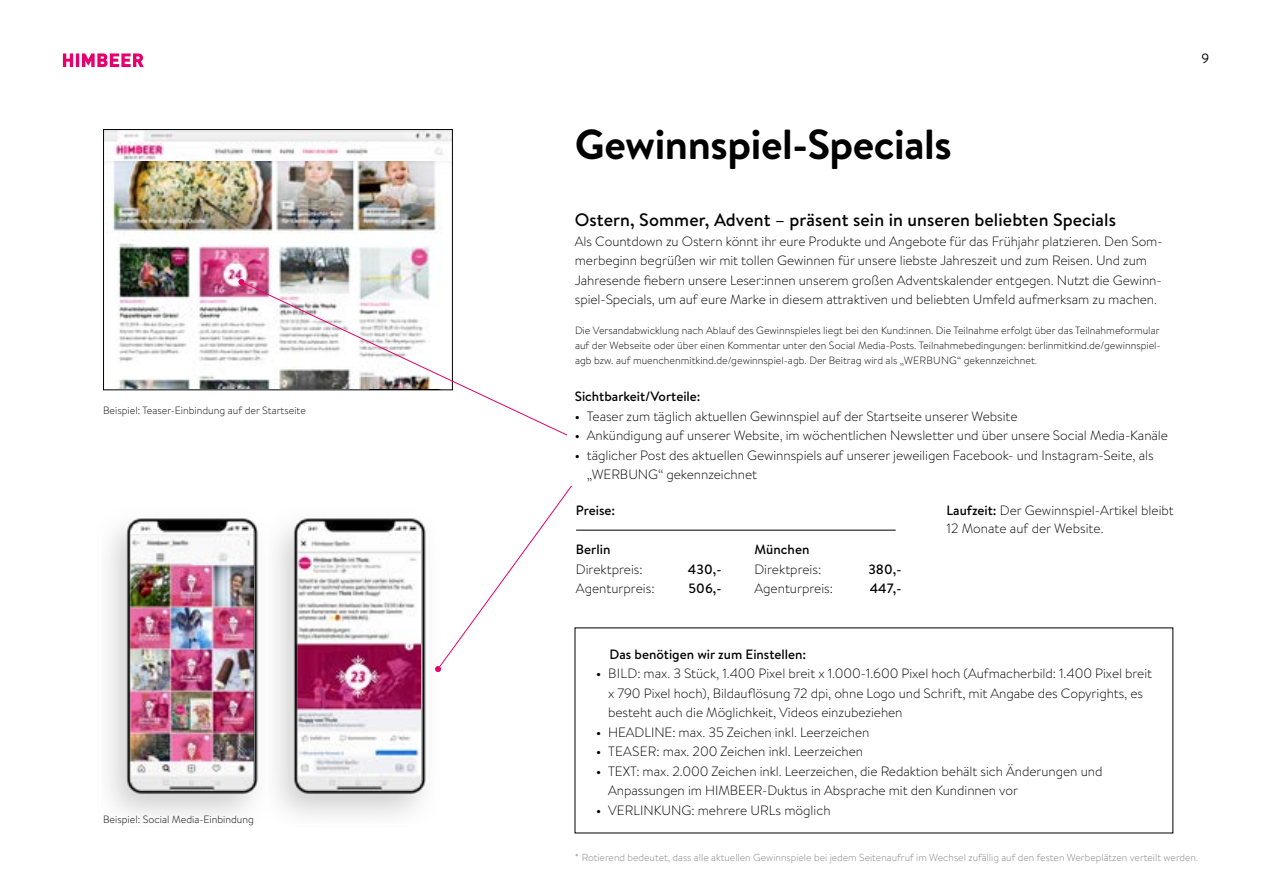
<style>
.page{position:relative;width:1263px;height:893px;background:#fff}
.page>*{position:absolute;margin:0;border:0;box-sizing:border-box;transform-origin:0 0}
.t1{font:700 42px "Brandon Text";letter-spacing:-.01em;color:#000}
.t2{font:500 18px "Brandon Text";letter-spacing:.005em;color:#000}
.t3{font:300 13.5px/19.5px "Brandon Text";letter-spacing:-.005em;color:#000}
.t4{font:500 13.5px "Brandon Text";color:#000}
.t5{font:13.5px "Brandon Text";color:#000}
.t6{font:300 10.5px/15px "Brandon Text";color:#000;text-align:justify}
.t7{font:300 10.2px "Brandon Text";color:#808080}
.s1{font-weight:500}
.s2{font-size:10.5px}
</style>
<div class="page">
<svg style="left:63px;top:53px;width:81px;height:14px"></svg>
<img style="left:105px;top:131px;width:346px;height:31px">
<img style="left:108px;top:518px;width:151px;height:298px">
<img style="left:275px;top:518px;width:151px;height:298px">
<hr style="left:576px;top:530px;width:320px;height:1px;background:#000">
<img style="left:105px;top:162px;width:334px;height:226px">
<svg style="left:240px;top:281px;width:328px;height:155px"></svg>
<svg style="left:238px;top:279px;width:6px;height:6px"></svg>
<svg style="left:435px;top:485px;width:137px;height:187px"></svg>
<p class="t6" style="left:103px;top:402px;width:204px">Beispiel: Teaser-Einbindung auf der Startseite</p>
<p class="t6" style="left:103px;top:812px;width:152px">Beispiel: Social Media-Einbindung</p>
<h1 class="t1" style="left:575px;top:115px;width:378px">Gewinnspiel-Specials</h1>
<h2 class="t2" style="left:575px;top:208px;width:543px">Ostern, Sommer, Advent – präsent sein in unseren beliebten Specials</h2>
<p class="t3" style="left:575px;top:231px;width:589px">Als Countdown zu Ostern könnt ihr eure Produkte und Angebote für das Frühjahr platzieren. Den Som&shy;merbeginn begrüßen wir mit tollen Gewinnen für unsere liebste Jahreszeit und zum Reisen. Und zum Jahresende fiebern unsere Leser:innen unserem großen Adventskalender entgegen. Nutzt die Gewinn&shy;spiel-Specials, um auf eure Marke in diesem attraktiven und beliebten Umfeld aufmerksam zu machen.</p>
<p class="t6" style="left:575px;top:323px;width:587px">Die Versandabwicklung nach Ablauf des Gewinnspieles liegt bei den Kund:innen. Die Teilnahme erfolgt über das Teilnahmeformular auf der Webseite oder über einen Kommentar unter den Social Media-Posts. Teilnahmebedingungen: berlinmitkind.de/gewinnspiel&shy;agb bzw. auf muenchenmitkind.de/gewinnspiel-agb. Der Beitrag wird als „WERBUNG“ gekennzeichnet.</p>
<p class="t4" style="left:575px;top:387px;width:127px">Sichtbarkeit/Vorteile:</p>
<p class="t3" style="left:575px;top:406px;width:444px"><span class="s1">•</span> Teaser zum täglich aktuellen Gewinnspiel auf der Startseite unserer Website</p>
<p class="t3" style="left:575px;top:426px;width:595px"><span class="s1">•</span> Ankündigung auf unserer Website, im wöchentlichen Newsletter und über unsere Social Media-Kanäle</p>
<p class="t3" style="left:587px;top:445px;width:568px;text-indent:-12px"><span class="s1">•</span> täglicher Post des aktuellen Gewinnspiels auf unserer jeweiligen Facebook- und Instagram-Seite, als „WERBUNG“ gekennzeichnet</p>
<p class="t4" style="left:576px;top:501px;width:41px">Preise:</p>
<p class="t4" style="left:576px;top:540px;width:36px">Berlin</p>
<p class="t3" style="left:576px;top:559px;width:68px">Direktpreis:</p>
<p class="t4" style="left:688px;top:560px;width:35px">430,-</p>
<p class="t3" style="left:576px;top:579px;width:80px">Agenturpreis:</p>
<p class="t4" style="left:689px;top:579px;width:34px">506,-</p>
<p class="t4" style="left:754px;top:540px;width:57px">München</p>
<p class="t3" style="left:754px;top:559px;width:68px">Direktpreis:</p>
<p class="t4" style="left:868px;top:560px;width:35px">380,-</p>
<p class="t3" style="left:754px;top:578px;width:80px">Agenturpreis:</p>
<p class="t4" style="left:870px;top:579px;width:33px">447,-</p>
<p class="t3" style="left:946px;top:501px;width:229px;line-height:18px"><span class="s1">Laufzeit:</span> Der Gewinnspiel-Artikel bleibt<br>12 Monate auf der Website.</p>
<p class="t4" style="left:610px;top:645px;width:198px">Das benötigen wir zum Einstellen:</p>
<p class="t3" style="left:608px;top:663px;width:545px;text-indent:-12px"><span class="s1">•</span> BILD: max. 3 Stück, 1.400 Pixel breit x 1.000-1.600 Pixel hoch (Aufmacherbild: 1.400 Pixel breit x 790 Pixel hoch), Bildauflösung 72 dpi, ohne Logo und Schrift, mit Angabe des Copyrights, es besteht auch die Möglichkeit, Videos einzubeziehen</p>
<p class="t3" style="left:596px;top:722px;width:275px"><span class="s1">•</span> HEADLINE: max. 35 Zeichen inkl. Leerzeichen</p>
<p class="t3" style="left:596px;top:741px;width:268px"><span class="s1">•</span> TEASER: max. 200 Zeichen inkl. Leerzeichen</p>
<p class="t3" style="left:608px;top:761px;width:496px;text-indent:-12px"><span class="s1">•</span> TEXT: max. 2.000 Zeichen inkl. Leerzeichen, die Redaktion behält sich Änderungen und<br>Anpassungen im HIMBEER-Duktus in Absprache mit den Kundinnen vor</p>
<p class="t3" style="left:596px;top:800px;width:236px"><span class="s1">•</span> VERLINKUNG: mehrere URLs möglich</p>
<p class="t5" style="left:1201px;top:50px;width:9px">9</p>
<p class="t7" style="left:575px;top:851px;width:625px"><span class="s2">*</span> Rotierend bedeutet, dass alle aktuellen Gewinnspiele bei jedem Seitenaufruf im Wechsel zufällig auf den festen Werbeplätzen verteilt werden.</p>
</div>
